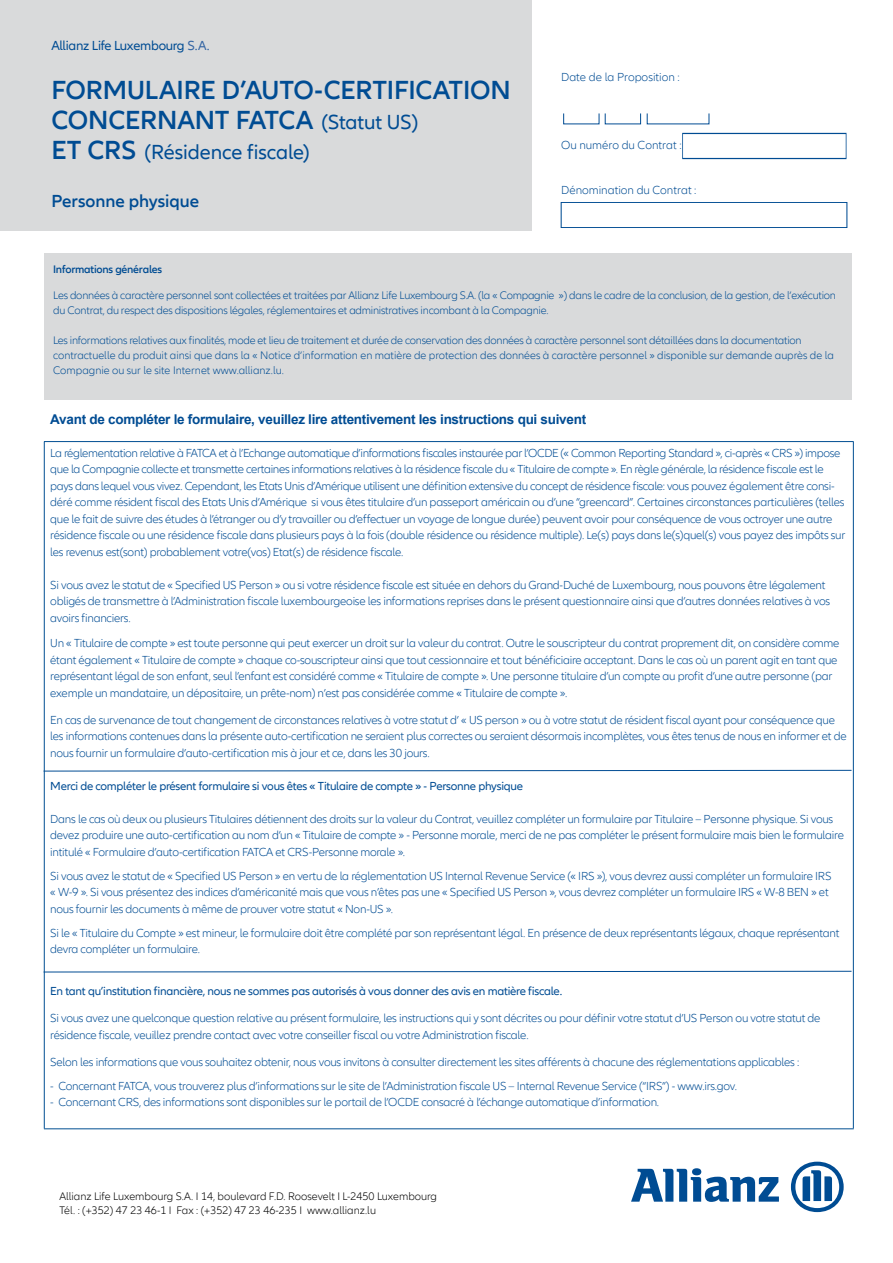
<style>
.page{position:relative;width:893px;height:1263px;background:#fff}
.page>*{position:absolute;margin:0;border:0;box-sizing:border-box;transform-origin:0 0}
.t1{font:600 27px/30px "Allianz Neo";letter-spacing:-.005em;color:#004c93}
.t2{font:21px "Allianz Neo";letter-spacing:-.005em;color:#004c93}
.t3{font:600 18px "Allianz Neo";letter-spacing:-.005em;color:#004c93}
.t4{font:700 13.5px "Arial";letter-spacing:-.02em;color:#004c93}
.t5{font:13.5px "Allianz Neo";letter-spacing:-.02em;color:#004c93}
.t6{font:300 12px/16.5px "Allianz Neo";letter-spacing:-.02em;color:#004c93}
.t7{font:12px "Allianz Neo";letter-spacing:-.02em;color:#004c93}
.t8{font:300 12px "Allianz Neo";color:#004c93}
.t9{font:300 11.25px/15px "Allianz Neo";color:#004c93}
.t10{font:300 11.25px/15px "Allianz Neo";letter-spacing:-.02em;color:#004c93}
.t11{font:300 11.25px/13.5px "Allianz Neo";color:#000}
.t12{font:600 11.25px "Allianz Neo";letter-spacing:-.02em;color:#004c93}
.s1{color:#3566a4}
.s2{font-weight:400;font-size:21px}
.s3{font-weight:600;font-size:27px}
</style>
<div class="page">
<hr style="left:44px;top:441px;width:810px;height:1px;background:#004e92">
<hr style="left:44px;top:442px;width:1px;height:686px;background:#004e92">
<hr style="left:853px;top:442px;width:1px;height:686px;background:#004e92">
<hr style="left:44px;top:1128px;width:810px;height:1px;background:#004e92">
<svg style="left:43px;top:770px;width:809px;height:1px"></svg>
<svg style="left:43px;top:971px;width:809px;height:1px"></svg>
<div style="left:0;top:0;width:531px;height:231px;background:#d9dadb"></div>
<div style="left:44px;top:254px;width:807px;height:146px;background:#d9dadb"></div>
<svg style="left:631px;top:1168px;width:148px;height:34px"></svg>
<svg style="left:791px;top:1162px;width:53px;height:50px"></svg>
<svg style="left:563px;top:113px;width:146px;height:11px"></svg>
<div style="left:561px;top:202px;width:286px;height:26px;border:1px solid #004c93"></div>
<div style="left:682px;top:133px;width:164px;height:26px;border:1px solid #004c93"></div>
<p class="t5" style="left:51px;top:38px;width:160px">Allianz Life Luxembourg <span class="s1">S.A.</span></p>
<h1 class="t1" style="left:51px;top:76px;width:461px">FORMULAIRE D’AUTO-CERTIFICATION<br>CONCERNANT FATCA <span class="s2">(Statut US)</span></h1>
<h2 class="t2" style="left:51px;top:140px;width:260px"><span class="s3">ET CRS</span> (Résidence fiscale)</h2>
<h3 class="t3" style="left:51px;top:191px;width:149px">Personne physique</h3>
<p class="t8" style="left:561px;top:70px;width:120px">Date de la Proposition :</p>
<p class="t8" style="left:561px;top:138px;width:122px">Ou numéro du Contrat :</p>
<p class="t8" style="left:561px;top:183px;width:137px">Dénomination du Contrat :</p>
<p class="t12" style="left:53px;top:263px;width:111px">Informations générales</p>
<p class="t10" style="left:53px;top:288px;width:784px">Les données à caractère personnel sont collectées et traitées par Allianz Life Luxembourg S.A. (la « Compagnie ») dans le cadre de la conclusion, de la gestion, de l’exécution du Contrat, du respect des dispositions légales, réglementaires et administratives incombant à la Compagnie.</p>
<p class="t9" style="left:53px;top:333px;width:782px">Les informations relatives aux finalités, mode et lieu de traitement et durée de conservation des données à caractère personnel sont détaillées dans la documentation contractuelle du produit ainsi que dans la « Notice d’information en matière de protection des données à caractère personnel » disponible sur demande auprès de la<br>Compagnie ou sur le site Internet www.allianz.lu.</p>
<p class="t4" style="left:50px;top:410px;width:537px">Avant de compléter le formulaire, veuillez lire attentivement les instructions qui suivent</p>
<p class="t6" style="left:50px;top:445px;width:797px">La réglementation relative à FATCA et à l’Echange automatique d’informations fiscales instaurée par l’OCDE (« Common Reporting Standard », ci-après « CRS ») impose que la Compagnie collecte et transmette certaines informations relatives à la résidence fiscale du « Titulaire de compte ». En règle générale, la résidence fiscale est le pays dans lequel vous vivez. Cependant, les Etats Unis d’Amérique utilisent une définition extensive du concept de résidence fiscale: vous pouvez également être consi&shy;déré comme résident fiscal des Etats Unis d’Amérique si vous êtes titulaire d’un passeport américain ou d’une “greencard”. Certaines circonstances particulières (telles que le fait de suivre des études à l’étranger ou d’y travailler ou d’effectuer un voyage de longue durée) peuvent avoir pour conséquence de vous octroyer une autre résidence fiscale ou une résidence fiscale dans plusieurs pays à la fois (double résidence ou résidence multiple). Le(s) pays dans le(s)quel(s) vous payez des impôts sur les revenus est(sont) probablement votre(vos) Etat(s) de résidence fiscale.</p>
<p class="t6" style="left:50px;top:577px;width:782px">Si vous avez le statut de « Specified US Person » ou si votre résidence fiscale est située en dehors du Grand-Duché de Luxembourg, nous pouvons être légalement obligés de transmettre à l’Administration fiscale luxembourgeoise les informations reprises dans le présent questionnaire ainsi que d’autres données relatives à vos avoirs financiers.</p>
<p class="t6" style="left:50px;top:635px;width:791px">Un « Titulaire de compte » est toute personne qui peut exercer un droit sur la valeur du contrat. Outre le souscripteur du contrat proprement dit, on considère comme étant également « Titulaire de compte » chaque co-souscripteur ainsi que tout cessionnaire et tout bénéficiaire acceptant. Dans le cas où un parent agit en tant que représentant légal de son enfant, seul l’enfant est considéré comme « Titulaire de compte ». Une personne titulaire d’un compte au profit d’une autre personne (par exemple un mandataire, un dépositaire, un prête-nom) n’est pas considérée comme « Titulaire de compte ».</p>
<p class="t6" style="left:50px;top:712px;width:798px">En cas de survenance de tout changement de circonstances relatives à votre statut d’ « US person » ou à votre statut de résident fiscal ayant pour conséquence que les informations contenues dans la présente auto-certification ne seraient plus correctes ou seraient désormais incomplètes, vous êtes tenus de nous en informer et de nous fournir un formulaire d’auto-certification mis à jour et ce, dans les 30 jours.</p>
<p class="t7" style="left:50px;top:779px;width:474px">Merci de compléter le présent formulaire si vous êtes « Titulaire de compte » - Personne physique</p>
<p class="t6" style="left:50px;top:811px;width:795px">Dans le cas où deux ou plusieurs Titulaires détiennent des droits sur la valeur du Contrat, veuillez compléter un formulaire par Titulaire – Personne physique. Si vous devez produire une auto-certification au nom d’un « Titulaire de compte » - Personne morale, merci de ne pas compléter le présent formulaire mais bien le formulaire intitulé « Formulaire d’auto-certification FATCA et CRS-Personne morale ».</p>
<p class="t6" style="left:50px;top:868px;width:783px">Si vous avez le statut de « Specified US Person » en vertu de la réglementation US Internal Revenue Service (« IRS »), vous devrez aussi compléter un formulaire IRS « W-9 ». Si vous présentez des indices d’américanité mais que vous n’êtes pas une « Specified US Person », vous devrez compléter un formulaire IRS « W-8 BEN » et nous fournir les documents à même de prouver votre statut « Non-US ».</p>
<p class="t6" style="left:50px;top:925px;width:791px">Si le « Titulaire du Compte » est mineur, le formulaire doit être complété par son représentant légal. En présence de deux représentants légaux, chaque représentant devra compléter un formulaire.</p>
<p class="t7" style="left:50px;top:984px;width:513px">En tant qu’institution financière, nous ne sommes pas autorisés à vous donner des avis en matière fiscale.</p>
<p class="t6" style="left:50px;top:1010px;width:772px">Si vous avez une quelconque question relative au présent formulaire, les instructions qui y sont décrites ou pour définir votre statut d’US Person ou votre statut de résidence fiscale, veuillez prendre contact avec votre conseiller fiscal ou votre Administration fiscale.</p>
<p class="t6" style="left:50px;top:1054px;width:750px">Selon les informations que vous souhaitez obtenir, nous vous invitons à consulter directement les sites afférents à chacune des réglementations applicables :</p>
<p class="t6" style="left:50px;top:1078px;width:688px">- Concernant FATCA, vous trouverez plus d’informations sur le site de l’Administration fiscale US – Internal Revenue Service (“IRS”) - www.irs.gov.</p>
<p class="t6" style="left:50px;top:1094px;width:610px">- Concernant CRS, des informations sont disponibles sur le portail de l’OCDE consacré à l’échange automatique d’information.</p>
<p class="t11" style="left:60px;top:1190px;width:379px">Allianz Life Luxembourg S.A. I 14, boulevard F.D. Roosevelt I L-2450 Luxembourg<br>Tél. : (+352) 47 23 46-1 I Fax : (+352) 47 23 46-235 I www.allianz.lu</p>
</div>
